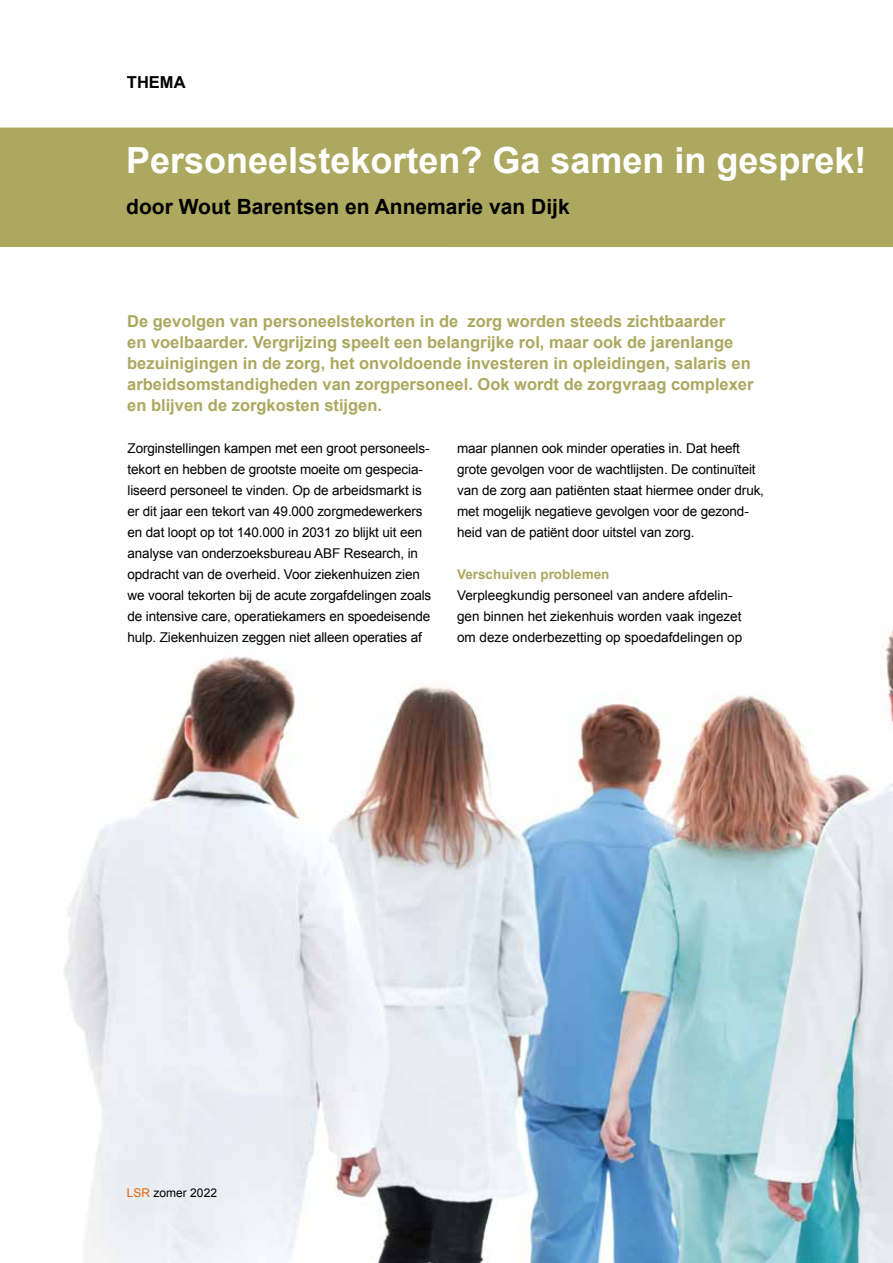
<style>
.page{position:relative;width:893px;height:1263px;background:#fff}
.page>*{position:absolute;margin:0;border:0;box-sizing:border-box;transform-origin:0 0}
.t1{font:700 36px "Arial";color:#fff}
.t2{font:700 21px "Arial";color:#000}
.t3{font:700 16.5px/21px "Arial";color:#aca85f}
.t4{font:700 16.5px "Arial";color:#000}
.t5{font:13.5px/21px "Arial";letter-spacing:-.01em;color:#000}
.t6{font:700 13.5px "Arial";color:#aca85f}
.t7{font:12px "Arial";color:#000}
.s1{color:#e56606}
</style>
<div class="page">
<img style="left:64px;top:630px;width:829px;height:633px">
<div style="left:0;top:128px;width:893px;height:119px;background:#aca85f"></div>
<p class="t4" style="left:127px;top:71px;width:60px">THEMA</p>
<h1 class="t1" style="left:126px;top:137px;width:742px">Personeelstekorten? Ga samen in gesprek!</h1>
<h2 class="t2" style="left:126px;top:193px;width:445px">door Wout Barentsen en Annemarie van Dijk</h2>
<p class="t3" style="left:127px;top:311px;width:628px">De gevolgen van personeelstekorten in de zorg worden steeds zichtbaarder<br>en voelbaarder. Vergrijzing speelt een belangrijke rol, maar ook de jarenlange bezuinigingen in de zorg, het onvoldoende investeren in opleidingen, salaris en arbeidsomstandigheden van zorgpersoneel. Ook wordt de zorgvraag complexer en blijven de zorgkosten stijgen.</p>
<p class="t5" style="left:128px;top:438px;width:305px">Zorginstellingen kampen met een groot personeels&shy;tekort en hebben de grootste moeite om gespecia&shy;liseerd personeel te vinden. Op de arbeidsmarkt is er dit jaar een tekort van 49.000 zorgmedewerkers en dat loopt op tot 140.000 in 2031 zo blijkt uit een analyse van onderzoeksbureau ABF Research, in opdracht van de overheid. Voor ziekenhuizen zien we vooral tekorten bij de acute zorgafdelingen zoals de intensive care, operatiekamers en spoedeisende hulp. Ziekenhuizen zeggen niet alleen operaties af</p>
<p class="t5" style="left:457px;top:438px;width:308px">maar plannen ook minder operaties in. Dat heeft grote gevolgen voor de wachtlijsten. De continuïteit van de zorg aan patiënten staat hiermee onder druk, met mogelijk negatieve gevolgen voor de gezond&shy;heid van de patiënt door uitstel van zorg.</p>
<p class="t6" style="left:457px;top:565px;width:154px">Verschuiven problemen</p>
<p class="t5" style="left:457px;top:585px;width:287px">Verpleegkundig personeel van andere afdelin&shy;gen binnen het ziekenhuis worden vaak ingezet om deze onderbezetting op spoedafdelingen op</p>
<p class="t7" style="left:127px;top:1185px;width:92px"><span class="s1">LSR</span> zomer 2022</p>
</div>
